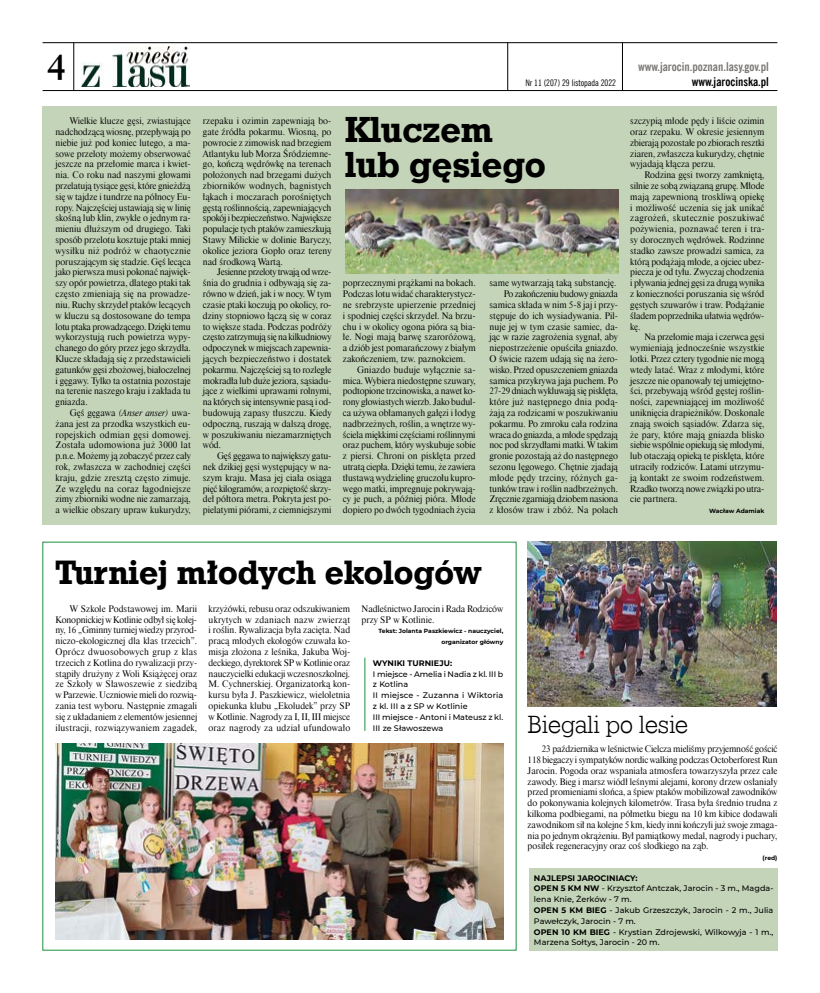
<style>
.page{position:relative;width:820px;height:993px;background:#fff}
.page>*{position:absolute;margin:0;border:0;box-sizing:border-box;transform-origin:0 0}
.t1{font:36.4px/34.9px "Geo Slab 712 Bd EU";color:#000}
.t2{font:700 36px "Class Garmnd EU";color:#000}
.t3{font:34px "Geo Slab 712 Bd EU";color:#000}
.t4{font:25px "Geo Slab 712 Lt EU";color:#000}
.t5{font:700 12px "News Goth Cn EU";color:#797571}
.t6{font:700 12px "News Goth Cn EU";color:#000}
.t7{font:9px/10.8px "Dutch 801 Hd EU";letter-spacing:.005em;color:#000;text-align:justify}
.t8{font:9px "News Goth Cn EU";color:#000}
.t9{font:500 8px/10.8px "Montserrat";letter-spacing:.005em;color:#000}
.t10{font:700 8px "Montserrat";letter-spacing:.005em;color:#000}
.t11{font:700 6px/10.8px "Montserrat";letter-spacing:.005em;color:#000;text-align:right}
.s1{font-style:italic}
.s2{font-weight:700}
</style>
<div class="page">
<hr style="left:43px;top:42px;width:734px;height:1px;background:#000">
<hr style="left:43px;top:90px;width:734px;height:1px;background:#000">
<hr style="left:622px;top:43px;width:1px;height:48px;background:#000">
<hr style="left:507px;top:43px;width:1px;height:47px;background:#000">
<hr style="left:74px;top:43px;width:1px;height:47px;background:#000">
<img style="left:81px;top:47px;width:109px;height:39px">
<img style="left:527px;top:541px;width:249px;height:165px">
<img style="left:55px;top:743px;width:448px;height:196px">
<hr style="left:364px;top:657px;width:1px;height:73px;background:#1b923e">
<div style="left:528px;top:867px;width:249px;height:82px;background:#c4d4b8"></div>
<div style="left:43px;top:106px;width:734px;height:418px;background:#c4d4b8"></div>
<img style="left:345px;top:190px;width:272px;height:83px">
<h2 class="t2" style="left:47px;top:45px;width:22px">4</h2>
<h3 class="t5" style="left:638px;top:59px;width:132px">www.jarocin.poznan.lasy.gov.pl</h3>
<p class="t8" style="left:525px;top:77px;width:92px">Nr 11 (207) 29 listopada 2022</p>
<h3 class="t6" style="left:691px;top:74px;width:79px">www.jarocinska.pl</h3>
<p class="t7" style="left:55px;top:116px;width:137px;text-indent:14px">Wielkie klucze gęsi, zwiastujące nadchodzącą wiosnę, przepływają po niebie już pod koniec lutego, a ma&shy;sowe przeloty możemy obserwować jeszcze na przełomie marca i kwiet&shy;nia. Co roku nad naszymi głowami przelatują tysiące gęsi, które gnieżdżą się w tajdze i tundrze na północy Eu&shy;ropy. Najczęściej ustawiają się w linię skośną lub klin, zwykle o jednym ra&shy;mieniu dłuższym od drugiego. Taki sposób przelotu kosztuje ptaki mniej wysiłku niż podróż w chaotycznie poruszającym się stadzie. Gęś lecąca jako pierwsza musi pokonać najwięk&shy;szy opór powietrza, dlatego ptaki tak często zmieniają się na prowadze&shy;niu. Ruchy skrzydeł ptaków lecących w kluczu są dostosowane do tempa lotu ptaka prowadzącego. Dzięki temu wykorzystują ruch powietrza wypy&shy;chanego do góry przez jego skrzydła.<br>Klucze składają się z przedstawicieli gatunków gęsi zbożowej, białoczelnej i gęgawy. Tylko ta ostatnia pozostaje na terenie naszego kraju i zakłada tu gniazda.</p>
<p class="t7" style="left:55px;top:407px;width:137px;text-indent:14px">Gęś gęgawa <span class="s1">(Anser anser)</span> uwa&shy;żana jest za przodka wszystkich eu&shy;ropejskich odmian gęsi domowej.<br>Została udomowiona już 3000 lat p.n.e. Możemy ją zobaczyć przez cały rok, zwłaszcza w zachodniej części kraju, gdzie zresztą często zimuje.<br>Ze względu na coraz łagodniejsze zimy zbiorniki wodne nie zamarzają, a wielkie obszary upraw kukurydzy,</p>
<p class="t7" style="left:203px;top:116px;width:130px">rzepaku i ozimin zapewniają bo&shy;gate źródła pokarmu. Wiosną, po powrocie z zimowisk nad brzegiem Atlantyku lub Morza Śródziemne&shy;go, kończą wędrówkę na terenach położonych nad brzegami dużych zbiorników wodnych, bagnistych łąkach i moczarach porośniętych gęstą roślinnością, zapewniających spokój i bezpieczeństwo. Największe populacje tych ptaków zamieszkują Stawy Milickie w dolinie Baryczy, okolice jeziora Gopło oraz tereny nad środkową Wartą.</p>
<p class="t7" style="left:203px;top:267px;width:130px;text-indent:14px">Jesienne przeloty trwają od wrze&shy;śnia do grudnia i odbywają się za&shy;równo w dzień, jak i w nocy. W tym czasie ptaki koczują po okolicy, ro&shy;dziny stopniowo łączą się w coraz to większe stada. Podczas podróży często zatrzymują się na kilkudniowy odpoczynek w miejscach zapewnia&shy;jących bezpieczeństwo i dostatek pokarmu. Najczęściej są to rozległe mokradła lub duże jeziora, sąsiadu&shy;jące z wielkimi uprawami rolnymi, na których się intensywnie pasą i od&shy;budowują zapasy tłuszczu. Kiedy odpoczną, ruszają w dalszą drogę, w poszukiwaniu niezamarzniętych wód.</p>
<p class="t7" style="left:203px;top:450px;width:130px;text-indent:14px">Gęś gęgawa to największy gatu&shy;nek dzikiej gęsi występujący w na&shy;szym kraju. Masa jej ciała osiąga pięć kilogramów, a rozpiętość skrzy&shy;deł półtora metra. Pokryta jest po&shy;pielatymi piórami, z ciemniejszymi</p>
<h1 class="t1" style="left:345px;top:113px;width:202px">Kluczem lub gęsiego</h1>
<p class="t7" style="left:343px;top:278px;width:134px">poprzecznymi prążkami na bokach.<br>Podczas lotu widać charakterystycz&shy;ne srebrzyste upierzenie przedniej i spodniej części skrzydeł. Na brzu&shy;chu i w okolicy ogona pióra są bia&shy;łe. Nogi mają barwę szaroróżową, a dziób jest pomarańczowy z białym zakończeniem, tzw. paznokciem.</p>
<p class="t7" style="left:343px;top:364px;width:134px;text-indent:14px">Gniazdo buduje wyłącznie sa&shy;mica. Wybiera niedostępne szuwary, podtopione trzcinowiska, a nawet ko&shy;rony głowiastych wierzb. Jako budul&shy;ca używa obłamanych gałęzi i łodyg nadbrzeżnych, roślin, a wnętrze wy&shy;ściela miękkimi częściami roślinnymi oraz puchem, który wyskubuje sobie z piersi. Chroni on pisklęta przed utratą ciepła. Dzięki temu, że zawiera tłustawą wydzielinę gruczołu kupro&shy;wego matki, impregnuje pokrywają&shy;cy je puch, a później pióra. Młode dopiero po dwóch tygodniach życia</p>
<p class="t7" style="left:489px;top:278px;width:130px;text-align:right">same wytwarzają taką substancję.<br>Po zakończeniu budowy gniazda samica składa w nim 5-8 jaj i przy&shy;stępuje do ich wysiadywania. Pil&shy;nuje jej w tym czasie samiec, da&shy;jąc w razie zagrożenia sygnał, aby niepostrzeżenie opuściła gniazdo.<br>O świcie razem udają się na żero&shy;wisko. Przed opuszczeniem gniazda samica przykrywa jaja puchem. Po 27-29 dniach wykluwają się pisklęta, które już następnego dnia podą&shy;żają za rodzicami w poszukiwaniu pokarmu. Po zmroku cała rodzina wraca do gniazda, a młode spędzają noc pod skrzydłami matki. W takim gronie pozostają aż do następnego sezonu lęgowego. Chętnie zjadają młode pędy trzciny, różnych ga&shy;tunków traw i roślin nadbrzeżnych.<br>Zręcznie zgarniają dziobem nasiona z kłosów traw i zbóż. Na polach</p>
<p class="t7" style="left:630px;top:116px;width:136px">szczypią młode pędy i liście ozimin oraz rzepaku. W okresie jesiennym zbierają pozostałe po zbiorach resztki ziaren, zwłaszcza kukurydzy, chętnie wyjadają kłącza perzu.</p>
<p class="t7" style="left:630px;top:170px;width:136px;text-indent:14px">Rodzina gęsi tworzy zamkniętą, silnie ze sobą związaną grupę. Młode mają zapewnioną troskliwą opiekę i możliwość uczenia się jak unikać zagrożeń, skutecznie poszukiwać pożywienia, poznawać teren i tra&shy;sy dorocznych wędrówek. Rodzinne stadko zawsze prowadzi samica, za którą podążają młode, a ojciec ubez&shy;piecza je od tyłu. Zwyczaj chodzenia i pływania jednej gęsi za drugą wynika z konieczności poruszania się wśród gęstych szuwarów i traw. Podążanie śladem poprzednika ułatwia wędrów&shy;kę.</p>
<p class="t7" style="left:630px;top:332px;width:136px;text-indent:14px">Na przełomie maja i czerwca gęsi wymieniają jednocześnie wszystkie lotki. Przez cztery tygodnie nie mogą wtedy latać. Wraz z młodymi, które jeszcze nie opanowały tej umiejętno&shy;ści, przebywają wśród gęstej roślin&shy;ności, zapewniającej im możliwość uniknięcia drapieżników. Doskonale znają swoich sąsiadów. Zdarza się, że pary, które mają gniazda blisko siebie wspólnie opiekują się młodymi, lub otaczają opieką te pisklęta, które utraciły rodziców. Latami utrzymu&shy;ją kontakt ze swoim rodzeństwem.<br>Rzadko tworzą nowe związki po utra&shy;cie partnera.</p>
<p class="t11" style="left:708px;top:505px;width:57px">Wacław Adamiak</p>
<h3 class="t3" style="left:55px;top:551px;width:427px">Turniej młodych ekologów</h3>
<p class="t7" style="left:55px;top:603px;width:143px;text-indent:14px">W Szkole Podstawowej im. Marii Konopnickiej w Kotlinie odbył się kolej&shy;ny, 16 „Gminny turniej wiedzy przyrod&shy;niczo-ekologicznej dla klas trzecich”.<br>Oprócz dwuosobowych grup z klas trzecich z Kotlina do rywalizacji przy&shy;stąpiły drużyny z Woli Książęcej oraz ze Szkoły w Sławoszewie z siedzibą w Parzewie. Uczniowie mieli do rozwią&shy;zania test wyboru. Następnie zmagali się z układaniem z elementów jesiennej ilustracji, rozwiązywaniem zagadek,</p>
<p class="t7" style="left:208px;top:603px;width:143px">krzyżówki, rebusu oraz odszukiwaniem ukrytych w zdaniach nazw zwierząt i roślin. Rywalizacja była zacięta. Nad pracą młodych ekologów czuwała ko&shy;misja złożona z leśnika, Jakuba Woj&shy;deckiego, dyrektorek SP w Kotlinie oraz nauczycielki edukacji wczesnoszkolnej.<br>M. Cychnerskiej. Organizatorką kon&shy;kursu była J. Paszkiewicz, wieloletnia opiekunka klubu „Ekoludek” przy SP w Kotlinie. Nagrody za I, II, III miejsce oraz nagrody za udział ufundowało</p>
<p class="t7" style="left:361px;top:603px;width:143px">Nadleśnictwo Jarocin i Rada Rodziców przy SP w Kotlinie.</p>
<p class="t11" style="left:378px;top:625px;width:126px">Tekst: Jolanta Paszkiewicz - nauczyciel, organizator główny</p>
<p class="t10" style="left:373px;top:657px;width:81px">WYNIKI TURNIEJU:</p>
<p class="t9" style="left:373px;top:667px;width:132px">I miejsce - Amelia i Nadia z kl. III b z Kotlina<br>II miejsce - Zuzanna i Wiktoria z kl. III a z SP w Kotlinie<br>III miejsce - Antoni i Mateusz z kl.<br>III ze Sławoszewa</p>
<h3 class="t4" style="left:527px;top:709px;width:162px">Biegali po lesie</h3>
<p class="t7" style="left:527px;top:743px;width:251px;text-indent:14px">23 października w leśnictwie Cielcza mieliśmy przyjemność gościć 118 biegaczy i sympatyków nordic walking podczas Octoberforest Run Jarocin. Pogoda oraz wspaniała atmosfera towarzyszyła przez całe zawody. Bieg i marsz wiódł leśnymi alejami, korony drzew osłaniały przed promieniami słońca, a śpiew ptaków mobilizował zawodników do pokonywania kolejnych kilometrów. Trasa była średnio trudna z kilkoma podbiegami, na półmetku biegu na 10 km kibice dodawali zawodnikom sił na kolejne 5 km, kiedy inni kończyli już swoje zmaga&shy;nia po jednym okrążeniu. Był pamiątkowy medal, nagrody i puchary, posiłek regeneracyjny oraz coś słodkiego na ząb.</p>
<p class="t11" style="left:762px;top:852px;width:16px">(red)</p>
<p class="t9" style="left:533px;top:871px;width:241px"><span class="s2">NAJLEPSI JAROCINIACY:<br>OPEN 5 KM NW</span> - Krzysztof Antczak, Jarocin - 3 m., Magda&shy;lena Knie, Żerków - 7 m.<br><span class="s2">OPEN 5 KM BIEG</span> - Jakub Grzeszczyk, Jarocin - 2 m., Julia Pawełczyk, Jarocin - 7 m.<br><span class="s2">OPEN 10 KM BIEG</span> - Krystian Zdrojewski, Wilkowyja - 1 m., Marzena Sołtys, Jarocin - 20 m.</p>
</div>
